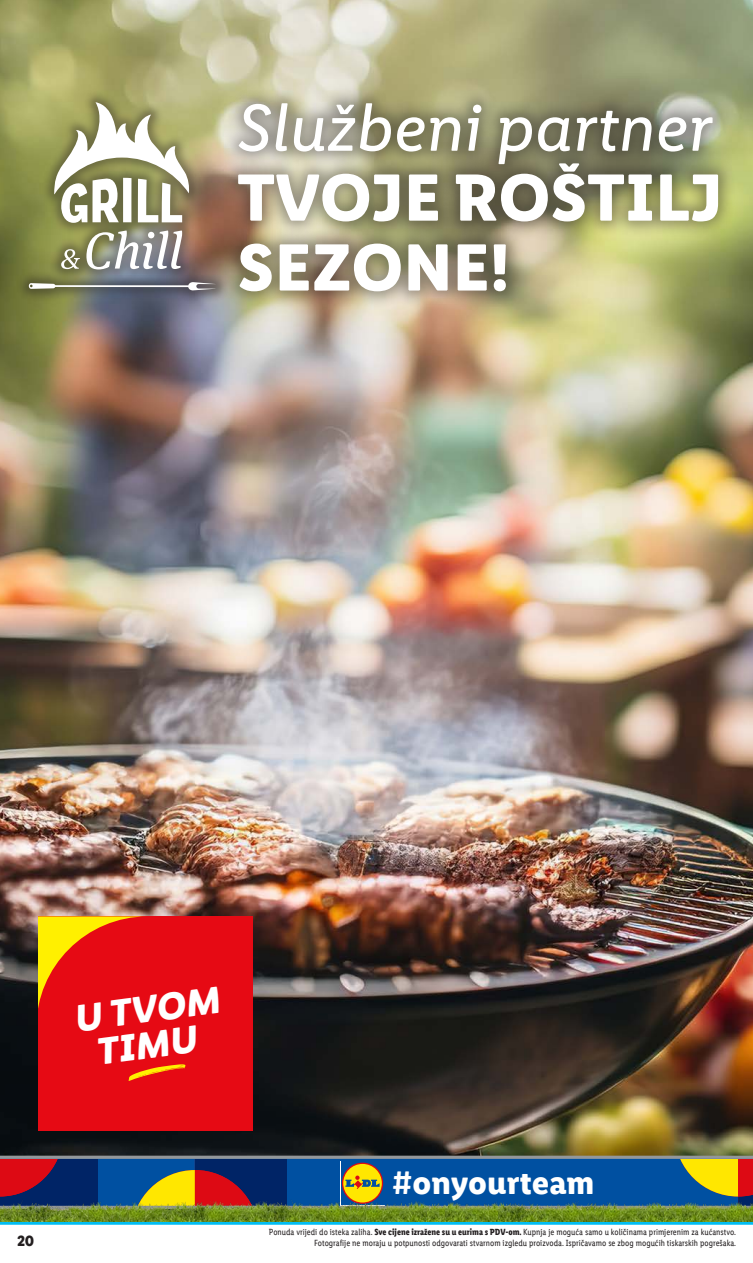
<style>
.page{position:relative;width:753px;height:1263px;background:#fff}
.page>*{position:absolute;margin:0;border:0;box-sizing:border-box;transform-origin:0 0}
.t1{font:700 66.9px/69.9px "Lidl Font Pro";color:#fff}
.t2{font:italic 66.9px "Lidl Font Pro";color:#fff}
.t3{font:700 38.1px/35.8px "Lidl Font Pro";color:#fff;text-align:center}
.t4{font:700 32.85px "Lidl Font Pro";color:#fff}
.t5{font:700 15px "Lidl Font Pro";color:#231f20}
.t6{font:9px/10.8px "Lidl Font Cond Pro";color:#231f20;text-align:right}
.s1{font-weight:700}
</style>
<div class="page">
<hr style="left:0;top:1222px;width:753px;height:3px;background:#01bdf2">
<img style="left:0;top:0;width:753px;height:1156px">
<div style="left:220px;top:85px;width:516px;height:224px;background:#231f20;opacity:.42"></div>
<div style="left:16px;top:90px;width:213px;height:213px;background:#231f20;opacity:.41"></div>
<svg style="left:29px;top:282px;width:187px;height:9px"></svg>
<svg style="left:61px;top:231px;width:121px;height:38px"></svg>
<svg style="left:54px;top:102px;width:136px;height:121px"></svg>
<svg style="left:0;top:1156px;width:753px;height:35px;background:#3f5777"></svg>
<img style="left:198px;top:1190px;width:547px;height:1px">
<img style="left:0;top:1191px;width:446px;height:31px">
<img style="left:446px;top:1191px;width:305px;height:31px">
<img style="left:751px;top:1191px;width:2px;height:31px">
<div style="left:38px;top:916px;width:214px;height:215px;background:#e60a14"></div>
<svg style="left:38px;top:916px;width:107px;height:92px"></svg>
<svg style="left:128px;top:1064px;width:58px;height:17px"></svg>
<p class="t2" style="left:237px;top:89px;width:476px">Službeni partner</p>
<p class="t1" style="left:237px;top:162px;width:487px">TVOJE ROŠTILJ<br>SEZONE!</p>
<p class="t3" style="left:71px;top:1001px;width:148px;rotate:-8deg">U TVOM<br>TIMU</p>
<p class="t4" style="left:392px;top:1162px;width:204px">#onyourteam</p>
<h3 class="t5" style="left:17px;top:1231px;width:19px">20</h3>
<p class="t6" style="left:269px;top:1226px;width:469px">Ponuda vrijedi do isteka zaliha. <span class="s1">Sve cijene izražene su u eurima s PDV-om.</span> Kupnja je moguća samo u količinama primjerenim za kućanstvo.<br>Fotografije ne moraju u potpunosti odgovarati stvarnom izgledu proizvoda. Ispričavamo se zbog mogućih tiskarskih pogrešaka.</p>
</div>
